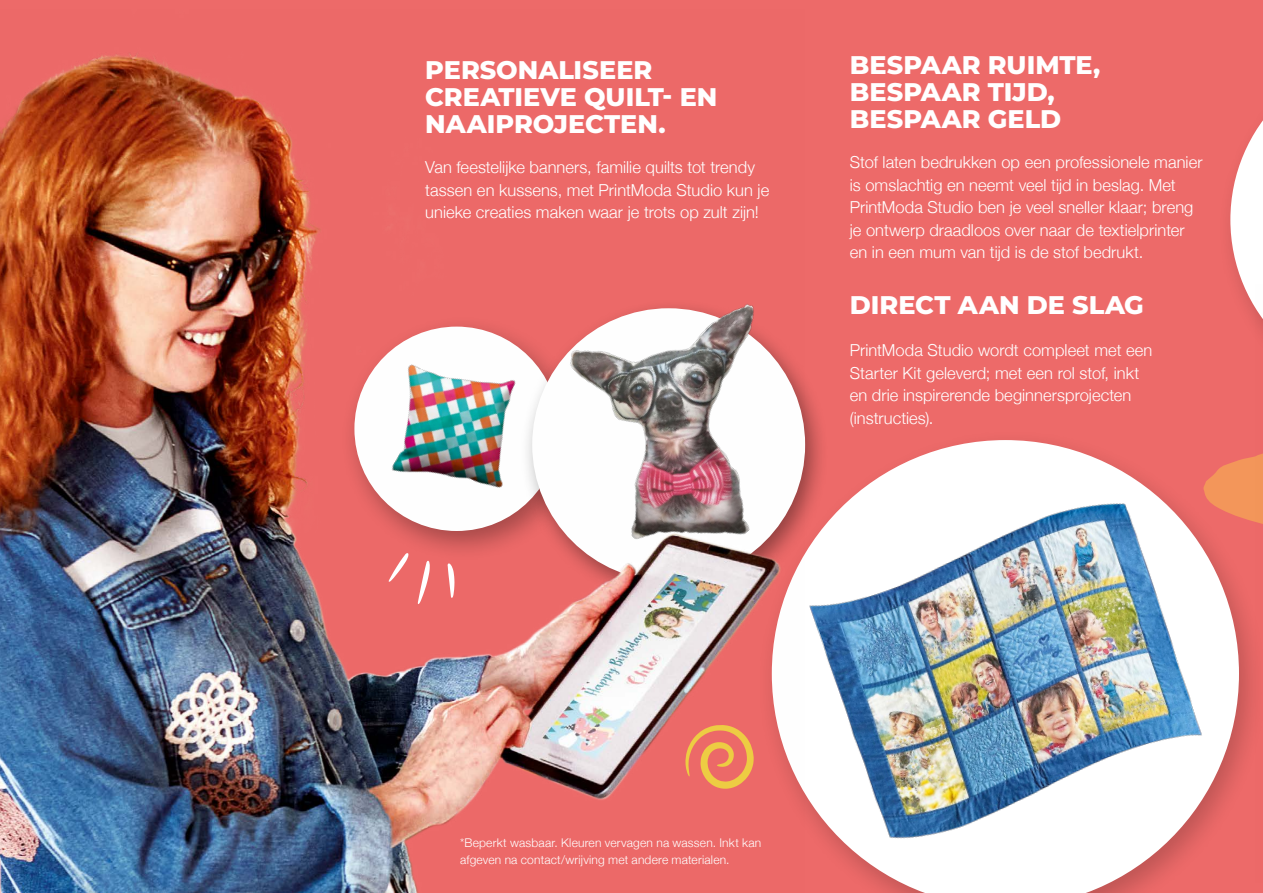
<style>
.page{position:relative;width:1263px;height:893px;background:#ed6a69}
.page>*{position:absolute;margin:0;border:0;box-sizing:border-box;transform-origin:0 0}
.t1{font:800 25.5px/27px "Montserrat";color:#fff}
.t2{font:300 16.5px/22.5px "Helvetica Neue";letter-spacing:.005em;color:#fff}
.t3{font:300 12px/16.5px "Helvetica Neue";letter-spacing:.015em;color:#fff}
</style>
<div class="page">
<div style="left:757px;top:428px;width:506px;height:465px;background:#000;opacity:.2"></div>
<svg style="left:804px;top:440px;width:435px;height:453px"></svg>
<img style="left:804px;top:460px;width:445px;height:423px">
<img style="left:804px;top:385px;width:78px;height:226px">
<img style="left:0;top:54px;width:804px;height:839px">
<svg style="left:1230px;top:120px;width:33px;height:199px"></svg>
<svg style="left:685px;top:725px;width:69px;height:64px"></svg>
<svg style="left:389px;top:553px;width:20px;height:29px"></svg>
<svg style="left:418px;top:561px;width:12px;height:43px"></svg>
<svg style="left:448px;top:563px;width:6px;height:35px"></svg>
<img style="left:1255px;top:284px;width:8px;height:598px">
<h1 class="t1" style="left:425px;top:55px;width:294px">PERSONALISEER<br>CREATIEVE QUILT- EN<br>NAAIPROJECTEN.</h1>
<h1 class="t1" style="left:850px;top:50px;width:252px">BESPAAR RUIMTE,<br>BESPAAR TIJD,<br>BESPAAR GELD</h1>
<p class="t2" style="left:425px;top:155px;width:346px">Van feestelijke banners, familie quilts tot trendy tassen en kussens, met PrintModa Studio kun je unieke creaties maken waar je trots op zult zijn!</p>
<p class="t2" style="left:850px;top:150px;width:354px">Stof laten bedrukken op een professionele manier is omslachtig en neemt veel tijd in beslag. Met PrintModa Studio ben je veel sneller klaar; breng je ontwerp draadloos over naar de textielprinter en in een mum van tijd is de stof bedrukt.</p>
<h1 class="t1" style="left:850px;top:290px;width:295px">DIRECT AAN DE SLAG</h1>
<p class="t2" style="left:850px;top:338px;width:304px">PrintModa Studio wordt compleet met een Starter Kit geleverd; met een rol stof, inkt en drie inspirerende beginnersprojecten (instructies).</p>
<p class="t3" style="left:460px;top:834px;width:303px">*Beperkt wasbaar. Kleuren vervagen na wassen. Inkt kan afgeven na contact/wrijving met andere materialen.</p>
</div>
